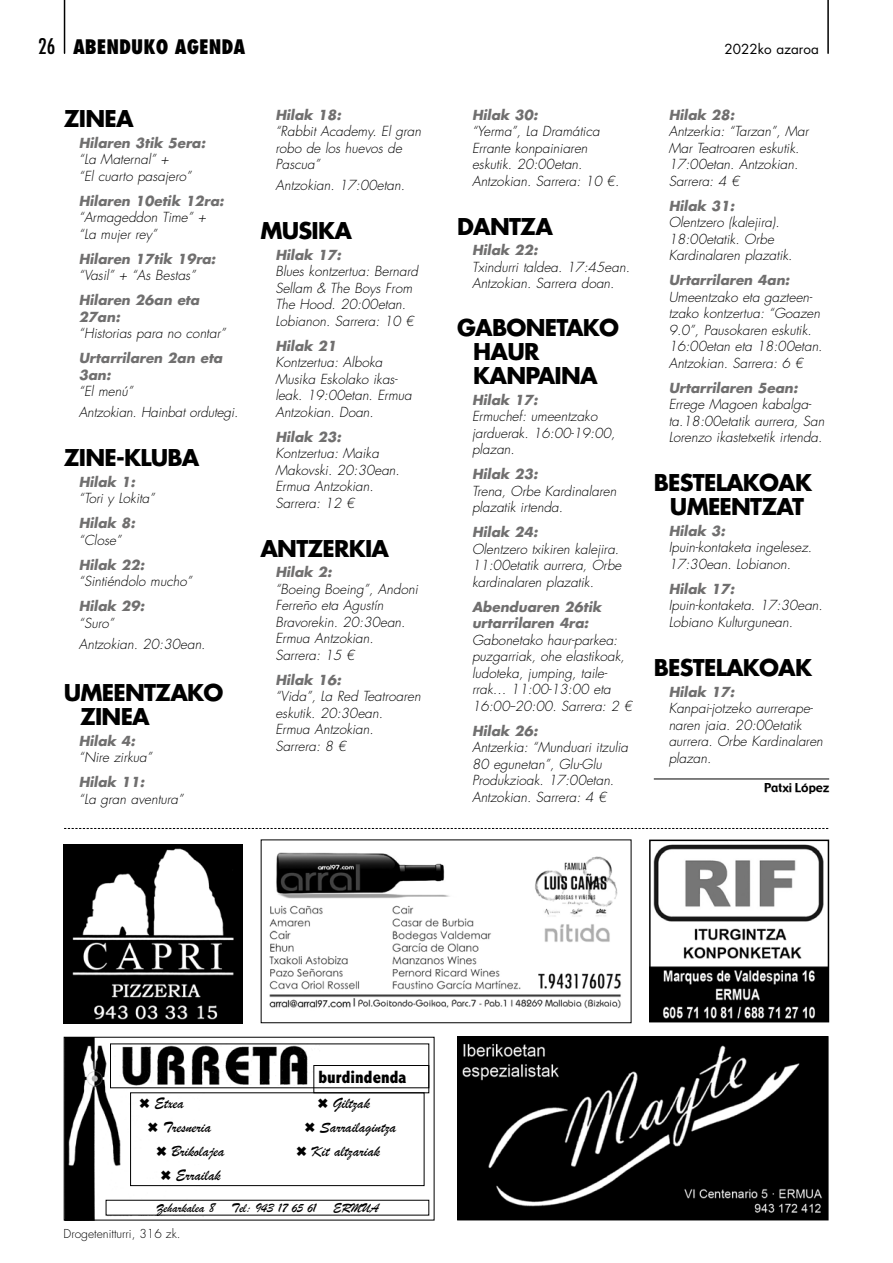
<style>
.page{position:relative;width:893px;height:1263px;background:#fff}
.page>*{position:absolute;margin:0;border:0;box-sizing:border-box;transform-origin:0 0}
.t1{font:700 22.5px/24px "Futura Std";letter-spacing:-.035em;color:#000}
.t2{font:800 condensed 19.5px "Futura Std";color:#000}
.t3{font:800 condensed 18px "Abadi MT Std";color:#000}
.t4{font:15.75px "Brush Script";color:#000}
.t5{font:italic 300 13.5px/16.5px "Futura Std";color:#000}
.t6{font:italic 700 13.5px/16.5px "Futura Std";color:#706f6f}
.t7{font:13.5px "Brush Script";color:#000}
.t8{font:13.5px "Futura Std";color:#000}
.t9{font:300 12px "Futura Std";color:#000}
.t10{font:12px "Gadget";color:#000}
.s1{font-weight:400;font-size:21px}
</style>
<div class="page">
<hr style="left:64px;top:0;width:1px;height:53px;background:#000">
<hr style="left:827px;top:0;width:2px;height:53px;background:#000">
<svg style="left:64px;top:828px;width:764px;height:1px"></svg>
<img style="left:66px;top:1039px;width:138px;height:179px">
<div style="left:64px;top:1037px;width:370px;height:183px;border:1px solid #000"></div>
<div style="left:130px;top:1092px;width:294px;height:94px;border:1px solid #000"></div>
<div style="left:106px;top:1200px;width:323px;height:15px;background:#fff"></div>
<img style="left:112px;top:1045px;width:196px;height:41px">
<div style="left:313px;top:1065px;width:116px;height:28px;border:1px solid #000"></div>
<img style="left:460px;top:1039px;width:366px;height:178px">
<div style="left:457px;top:1036px;width:372px;height:184px;border:2px solid #000"></div>
<hr style="left:654px;top:778px;width:175px;height:1px;background:#000">
<img style="left:652px;top:844px;width:174px;height:175px">
<div style="left:649px;top:839px;width:180px;height:183px;border:2px solid #000"></div>
<img style="left:64px;top:844px;width:178px;height:179px">
<img style="left:269px;top:852px;width:352px;height:157px">
<h2 class="t2" style="left:38px;top:35px;width:209px"><span class="s1">26</span> ABENDUKO AGENDA</h2>
<p class="t8" style="left:725px;top:40px;width:96px">2022ko azaroa</p>
<h1 class="t1" style="left:64px;top:106px;width:71px">ZIN EA</h1>
<p class="t6" style="left:79px;top:135px;width:128px">Hilaren 3tik 5era:</p>
<p class="t5" style="left:79px;top:151px;width:114px">“La Maternal” +<br>“El cuarto pasajero”</p>
<p class="t6" style="left:79px;top:193px;width:147px">Hilaren 10etik 12ra:</p>
<p class="t5" style="left:79px;top:209px;width:129px">“Armageddon Time” + “La mujer rey”</p>
<p class="t6" style="left:79px;top:251px;width:138px">Hilaren 17tik 19ra:</p>
<p class="t5" style="left:79px;top:267px;width:118px">“Vasil” + “As Bestas”</p>
<p class="t6" style="left:79px;top:292px;width:122px">Hilaren 26an eta<br>27an:</p>
<p class="t5" style="left:79px;top:325px;width:148px">“Historias para no contar”</p>
<p class="t6" style="left:79px;top:350px;width:145px">Urtarrilaren 2an eta<br>3an:</p>
<p class="t5" style="left:79px;top:381px;width:161px;line-height:20.7px">“El menú”<br>Antzokian. Hainbat ordutegi.</p>
<h1 class="t1" style="left:64px;top:445px;width:137px">ZIN E-KLUBA</h1>
<p class="t6" style="left:79px;top:474px;width:58px">Hilak 1:</p>
<p class="t5" style="left:79px;top:491px;width:78px">“Tori y Lokita”</p>
<p class="t6" style="left:79px;top:515px;width:58px">Hilak 8:</p>
<p class="t5" style="left:79px;top:532px;width:44px">“Close”</p>
<p class="t6" style="left:79px;top:557px;width:67px">Hilak 22:</p>
<p class="t5" style="left:79px;top:573px;width:115px">“Sintiéndolo mucho”</p>
<p class="t6" style="left:79px;top:598px;width:67px">Hilak 29:</p>
<p class="t5" style="left:79px;top:613px;width:128px;line-height:20.7px">“Suro”<br>Antzokian. 20:30ean.</p>
<h1 class="t1" style="left:80px;top:680px;width:126px;text-indent:-16px">UMEENTZAKO<br>ZIN EA</h1>
<p class="t6" style="left:79px;top:732px;width:58px">Hilak 4:</p>
<p class="t5" style="left:79px;top:749px;width:75px">“Nire zirkua”</p>
<p class="t6" style="left:79px;top:774px;width:67px">Hilak 11:</p>
<p class="t5" style="left:79px;top:791px;width:106px">“La gran aventura”</p>
<p class="t6" style="left:275px;top:106px;width:67px">Hilak 18:</p>
<p class="t5" style="left:275px;top:123px;width:147px">“Rabbit Academy. El gran robo de los huevos de<br>Pascua”</p>
<p class="t5" style="left:275px;top:177px;width:131px">Antzokian. 17:00etan.</p>
<h1 class="t1" style="left:260px;top:218px;width:36px">MUSIK</h1>
<h1 class="t1" style="left:334px;top:218px;width:19px">A</h1>
<p class="t6" style="left:275px;top:246px;width:67px">Hilak 17:</p>
<p class="t5" style="left:275px;top:263px;width:144px">Blues kontzertua: Bernard<br>Sellam &amp; The Boys From<br>The Hood. 20:00etan.<br>Lobianon. Sarrera: 10 €</p>
<p class="t6" style="left:275px;top:337px;width:63px">Hilak 21</p>
<p class="t5" style="left:275px;top:354px;width:138px">Kontzertua: Alboka<br>Musika Eskolako ikas&shy;leak. 19:00etan. Ermua<br>Antzokian. Doan.</p>
<p class="t6" style="left:275px;top:428px;width:67px">Hilak 23:</p>
<p class="t5" style="left:275px;top:445px;width:126px">Kontzertua: Maika<br>Makovski. 20:30ean.<br>Ermua Antzokian.<br>Sarrera: 12 €</p>
<h1 class="t1" style="left:260px;top:536px;width:130px">ANTZERKIA</h1>
<p class="t6" style="left:275px;top:564px;width:58px">Hilak 2:</p>
<p class="t5" style="left:275px;top:581px;width:144px">“Boeing Boeing”, Andoni<br>Ferreño eta Agustín<br>Bravorekin. 20:30ean.<br>Ermua Antzokian.<br>Sarrera: 15 €</p>
<p class="t6" style="left:275px;top:672px;width:67px">Hilak 16:</p>
<p class="t5" style="left:275px;top:689px;width:147px">“Vida”, La Red Teatroaren eskutik. 20:30ean.<br>Ermua Antzokian.<br>Sarrera: 8 €</p>
<p class="t6" style="left:472px;top:106px;width:67px">Hilak 30:</p>
<p class="t5" style="left:472px;top:123px;width:149px">“Yerma”, La Dramática<br>Errante konpainiaren eskutik. 20:00etan.<br>Antzokian. Sarrera: 10 €.</p>
<h1 class="t1" style="left:457px;top:214px;width:97px">DANTZA</h1>
<p class="t6" style="left:472px;top:242px;width:67px">Hilak 22:</p>
<p class="t5" style="left:472px;top:259px;width:159px">Txindurri taldea. 17:45ean.<br>Antzokian. Sarrera doan.</p>
<h1 class="t1" style="left:473px;top:315px;width:128px;text-indent:-16px">GABON ETAKO<br>HAUR<br>KANPAINA</h1>
<p class="t6" style="left:472px;top:391px;width:67px">Hilak 17:</p>
<p class="t5" style="left:472px;top:408px;width:145px">Ermuchef: umeentzako jarduerak. 16:00-19:00, plazan.</p>
<p class="t6" style="left:472px;top:466px;width:67px">Hilak 23:</p>
<p class="t5" style="left:472px;top:483px;width:146px">Trena, Orbe Kardinalaren plazatik irtenda.</p>
<p class="t6" style="left:472px;top:524px;width:67px">Hilak 24:</p>
<p class="t5" style="left:472px;top:541px;width:151px">Olentzero txikiren kalejira.<br>11:00etatik aurrera, Orbe kardinalaren plazatik.</p>
<p class="t6" style="left:472px;top:598px;width:131px">Abenduaren 26tik urtarrilaren 4ra:</p>
<p class="t5" style="left:472px;top:632px;width:161px">Gabonetako haur-parkea: puzgarriak, ohe elastikoak, ludoteka, jumping, taile&shy;rrak… 11:00-13:00 eta<br>16:00--20:00. Sarrera: 2 €</p>
<p class="t6" style="left:472px;top:722px;width:67px">Hilak 26:</p>
<p class="t5" style="left:472px;top:739px;width:158px">Antzerkia: “Munduari itzulia<br>80 egunetan”, Glu-Glu<br>Produkzioak. 17:00etan.<br>Antzokian. Sarrera: 4 €</p>
<p class="t6" style="left:669px;top:106px;width:67px">Hilak 28:</p>
<p class="t5" style="left:669px;top:123px;width:141px">Antzerkia: “Tarzan”, Mar<br>Mar Teatroaren eskutik.<br>17:00etan. Antzokian.<br>Sarrera: 4 €</p>
<p class="t6" style="left:669px;top:197px;width:67px">Hilak 31:</p>
<p class="t5" style="left:669px;top:214px;width:125px">Olentzero (kalejira).<br>18:00etatik. Orbe<br>Kardinalaren plazatik.</p>
<p class="t6" style="left:669px;top:272px;width:122px">Urtarrilaren 4an:</p>
<p class="t5" style="left:669px;top:289px;width:155px">Umeentzako eta gazteen&shy;tzako kontzertua: “Goazen<br>9.0”, Pausokaren eskutik.<br>16:00etan eta 18:00etan.<br>Antzokian. Sarrera: 6 €</p>
<p class="t6" style="left:669px;top:379px;width:131px">Urtarrilaren 5ean:</p>
<p class="t5" style="left:669px;top:396px;width:157px">Errege Magoen kabalga&shy;ta.18:00etatik aurrera, San<br>Lorenzo ikastetxetik irtenda.</p>
<h1 class="t1" style="left:654px;top:470px;width:159px;text-align:center">BESTELAKOAK<br>UMEENTZAT</h1>
<p class="t6" style="left:669px;top:523px;width:58px">Hilak 3:</p>
<p class="t5" style="left:669px;top:540px;width:145px">Ipuin-kontaketa ingelesez.<br>17:30ean. Lobianon.</p>
<p class="t6" style="left:669px;top:581px;width:67px">Hilak 17:</p>
<p class="t5" style="left:669px;top:598px;width:155px">Ipuin-kontaketa. 17:30ean.<br>Lobiano Kulturgunean.</p>
<h1 class="t1" style="left:654px;top:655px;width:159px">BESTELAKOAK</h1>
<p class="t6" style="left:669px;top:683px;width:67px">Hilak 17:</p>
<p class="t5" style="left:669px;top:700px;width:156px">Kanpai-jotzeko aurrerape&shy;naren jaia. 20:00etatik aurrera. Orbe Kardinalaren plazan.</p>
<p class="t10" style="left:764px;top:780px;width:67px">Patxi López</p>
<p class="t4" style="left:139px;top:1093px;width:46px">✖ Etxea</p>
<p class="t4" style="left:148px;top:1117px;width:65px">✖ Tresneria</p>
<p class="t4" style="left:156px;top:1141px;width:70px">✖ Brikolajea</p>
<p class="t4" style="left:161px;top:1165px;width:61px">✖ Errailak</p>
<h3 class="t3" style="left:318px;top:1067px;width:90px">burdindenda</h3>
<p class="t4" style="left:318px;top:1093px;width:54px">✖ Giltzak</p>
<p class="t4" style="left:305px;top:1117px;width:93px">✖ Sarrailagintza</p>
<p class="t4" style="left:296px;top:1141px;width:85px">✖ Kit altzariak</p>
<p class="t7" style="left:156px;top:1199px;width:224px">Zeharkalea 8 Tel: 943 17 65 61 ERMUA</p>
<p class="t9" style="left:64px;top:1226px;width:118px">Drogetenitturri, 316 zk.</p>
</div>
